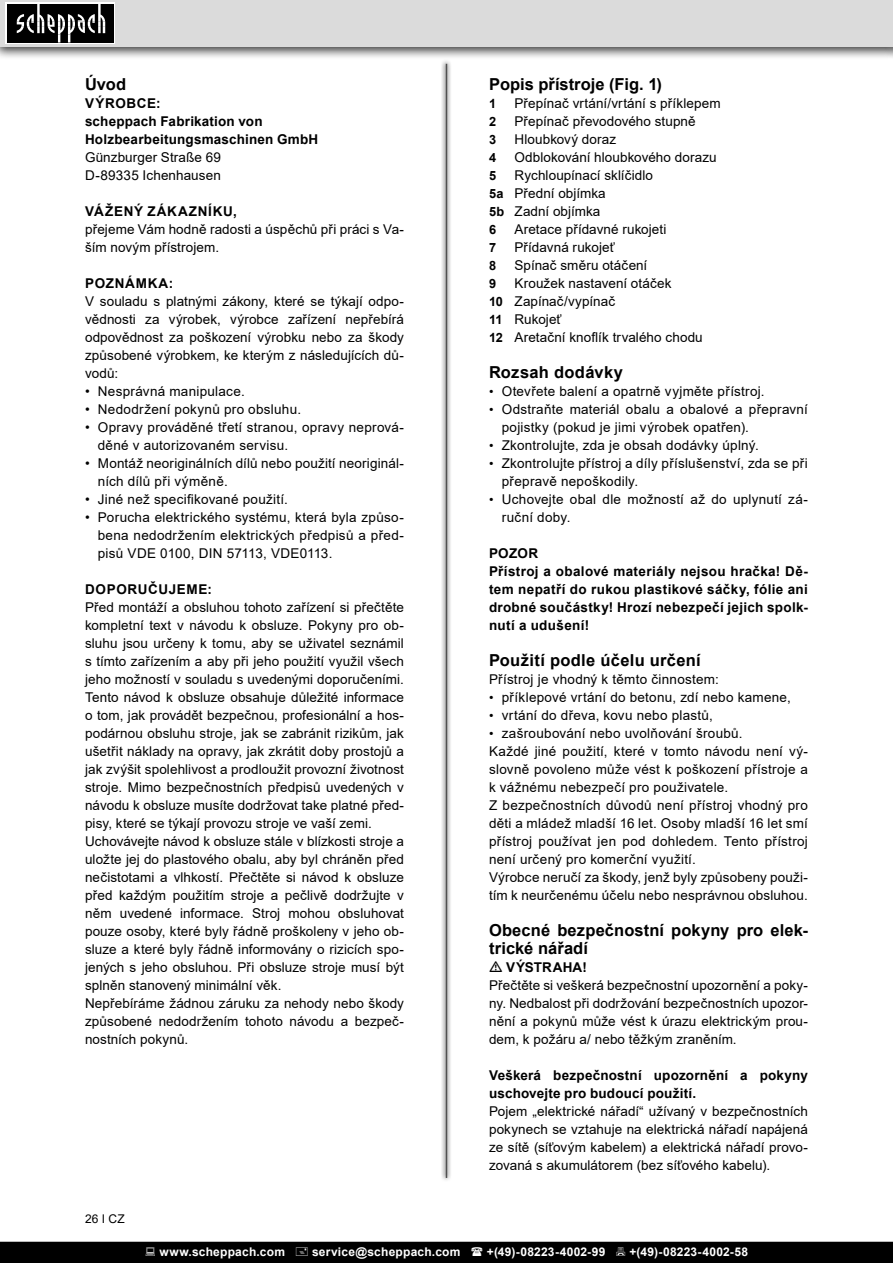
<style>
.page{position:relative;width:893px;height:1263px;background:#fff}
.page>*{position:absolute;margin:0;border:0;box-sizing:border-box;transform-origin:0 0}
.Grundtext_Einzug{font:700 16.5px/18px "Arial";letter-spacing:.005em;color:#000}
.Grundtext{font:13.5px/18px "Arial";letter-spacing:.01em;color:#000;text-align:justify}
.Grundtext_Einzug-2{font:700 13.5px/18px "Arial";letter-spacing:.02em;color:#000;text-align:justify}
.Grundtext-2{font:700 13.5px "Arial";letter-spacing:.015em;color:#000}
.Headline_klein{font:700 13.5px "Arial";letter-spacing:.05em;color:#000}
.Legende{font:13.5px "Arial";letter-spacing:.005em;color:#000}
.Grundtext_Einzug-3{font:700 13.5px "Arial";letter-spacing:.045em;color:#000}
.t1{font:700 12.75px "Arial";color:#000}
.t2{font:700 12px "Arial";letter-spacing:.02em;color:#fff}
.t3{font:12px "Arial";color:#000}
.s1{font-weight:700;font-size:12.75px}
.s2{font-size:12.75px}
</style>
<div class="page">
<div style="left:1px;top:1242px;width:891px;height:20px;background:#000"></div>
<div style="left:0;top:1242px;width:893px;height:21px;border:2px solid #000"></div>
<div style="left:0;top:0;width:893px;height:60px;background:#000;opacity:.75"></div>
<div style="left:0;top:0;width:893px;height:46px;background:#dbdbdb"></div>
<div style="left:884px;top:0;width:9px;height:60px;background:#000;opacity:.75"></div>
<div style="left:793px;top:0;width:100px;height:46px;background:#dbdbdb"></div>
<div style="left:5px;top:2px;width:110px;height:42px;background:linear-gradient(to bottom,#000,#000)"></div>
<div style="left:7px;top:4px;width:106px;height:39px;background:#000"></div>
<svg style="left:17px;top:4px;width:88px;height:39px"></svg>
<svg style="left:441px;top:59px;width:11px;height:1121px"></svg>
<hr style="left:446px;top:64px;width:1px;height:1114px;background:#505050">
<p class="Grundtext_Einzug" style="left:85px;top:75px;width:43px">Úvod</p>
<p class="Grundtext_Einzug-3" style="left:85px;top:94px;width:77px">VÝROBCE:</p>
<p class="Grundtext-2" style="left:85px;top:112px;width:179px">scheppach Fabrikation von</p>
<p class="Grundtext-2" style="left:85px;top:130px;width:235px">Holzbearbeitungsmaschinen GmbH</p>
<p class="Grundtext" style="left:85px;top:148px;width:137px">Günzburger Straße 69</p>
<p class="Grundtext" style="left:85px;top:166px;width:137px">D-89335 Ichenhausen</p>
<p class="Headline_klein" style="left:85px;top:202px;width:153px">VÁŽENÝ ZÁKAZNÍKU,</p>
<p class="Grundtext" style="left:85px;top:220px;width:320px">přejeme Vám hodně radosti a úspěchů při práci s Va&shy;ším novým přístrojem.</p>
<p class="Headline_klein" style="left:85px;top:274px;width:89px">POZNÁMKA:</p>
<p class="Grundtext" style="left:85px;top:292px;width:320px">V souladu s platnými zákony, které se týkají odpo&shy;vědnosti za výrobek, výrobce zařízení nepřebírá odpovědnost za poškození výrobku nebo za škody způsobené výrobkem, ke kterým z následujících dů&shy;vodů:</p>
<p class="Grundtext" style="left:85px;top:382px;width:161px">• Nesprávná manipulace.</p>
<p class="Grundtext" style="left:85px;top:400px;width:218px">• Nedodržení pokynů pro obsluhu.</p>
<p class="Grundtext" style="left:98px;top:418px;width:308px;text-indent:-13px">• Opravy prováděné třetí stranou, opravy neprová&shy;děné v autorizovaném servisu.</p>
<p class="Grundtext" style="left:98px;top:454px;width:308px;text-indent:-13px">• Montáž neoriginálních dílů nebo použití neoriginál&shy;ních dílů při výměně.</p>
<p class="Grundtext" style="left:85px;top:490px;width:204px">• Jiné než specifikované použití.</p>
<p class="Grundtext" style="left:98px;top:508px;width:308px;text-indent:-13px">• Porucha elektrického systému, která byla způso&shy;bena nedodržením elektrických předpisů a před&shy;pisů VDE 0100, DIN 57113, VDE0113.</p>
<p class="Headline_klein" style="left:85px;top:580px;width:128px">DOPORUČUJEME:</p>
<p class="Grundtext" style="left:85px;top:598px;width:320px">Před montáží a obsluhou tohoto zařízení si přečtěte kompletní text v návodu k obsluze. Pokyny pro ob&shy;sluhu jsou určeny k tomu, aby se uživatel seznámil s tímto zařízením a aby při jeho použití využil všech jeho možností v souladu s uvedenými doporučeními.<br>Tento návod k obsluze obsahuje důležité informace o tom, jak provádět bezpečnou, profesionální a hos&shy;podárnou obsluhu stroje, jak se zabránit rizikům, jak ušetřit náklady na opravy, jak zkrátit doby prostojů a jak zvýšit spolehlivost a prodloužit provozní životnost stroje. Mimo bezpečnostních předpisů uvedených v návodu k obsluze musíte dodržovat take platné před&shy;pisy, které se týkají provozu stroje ve vaší zemi.</p>
<p class="Grundtext" style="left:85px;top:832px;width:320px">Uchovávejte návod k obsluze stále v blízkosti stroje a uložte jej do plastového obalu, aby byl chráněn před nečistotami a vlhkostí. Přečtěte si návod k obsluze před každým použitím stroje a pečlivě dodržujte v něm uvedené informace. Stroj mohou obsluhovat pouze osoby, které byly řádně proškoleny v jeho ob&shy;sluze a které byly řádně informovány o rizicích spo&shy;jených s jeho obsluhou. Při obsluze stroje musí být splněn stanovený minimální věk.</p>
<p class="Grundtext" style="left:85px;top:994px;width:320px">Nepřebíráme žádnou záruku za nehody nebo škody způsobené nedodržením tohoto návodu a bezpeč&shy;nostních pokynů.</p>
<p class="t3" style="left:85px;top:1210px;width:41px">26 І CZ</p>
<p class="Grundtext_Einzug" style="left:489px;top:75px;width:175px">Popis přístroje (Fig. 1)</p>
<p class="t1" style="left:489px;top:95px;width:9px">1</p>
<p class="Grundtext" style="left:514px;top:94px;width:208px">Přepínač vrtání/vrtání s příklepem</p>
<p class="t1" style="left:489px;top:113px;width:9px">2</p>
<p class="Grundtext" style="left:514px;top:112px;width:183px">Přepínač převodového stupně</p>
<p class="t1" style="left:489px;top:131px;width:9px">3</p>
<p class="Grundtext" style="left:514px;top:130px;width:103px">Hloubkový doraz</p>
<p class="t1" style="left:489px;top:149px;width:9px">4</p>
<p class="Grundtext" style="left:514px;top:148px;width:204px">Odblokování hloubkového dorazu</p>
<p class="t1" style="left:489px;top:167px;width:9px">5</p>
<p class="Grundtext" style="left:514px;top:166px;width:140px">Rychloupínací sklíčidlo</p>
<p class="Legende" style="left:489px;top:184px;width:118px"><span class="s1">5a</span> Přední objímka</p>
<p class="Legende" style="left:489px;top:202px;width:113px"><span class="s1">5b</span> Zadní objímka</p>
<p class="t1" style="left:489px;top:221px;width:9px">6</p>
<p class="Grundtext" style="left:514px;top:220px;width:153px">Aretace přídavné rukojeti</p>
<p class="t1" style="left:489px;top:239px;width:9px">7</p>
<p class="Grundtext" style="left:514px;top:238px;width:102px">Přídavná rukojeť</p>
<p class="t1" style="left:489px;top:257px;width:9px">8</p>
<p class="Grundtext" style="left:514px;top:256px;width:134px">Spínač směru otáčení</p>
<p class="t1" style="left:489px;top:275px;width:9px">9</p>
<p class="Grundtext" style="left:514px;top:274px;width:158px">Kroužek nastavení otáček</p>
<p class="Grundtext" style="left:489px;top:292px;width:128px"><span class="s1">10</span> Zapínač/vypínač</p>
<p class="Grundtext" style="left:489px;top:310px;width:74px"><span class="s1">11</span> Rukojeť</p>
<p class="Grundtext" style="left:489px;top:328px;width:215px"><span class="s1">12</span> Aretační knoflík trvalého chodu</p>
<p class="Grundtext_Einzug" style="left:489px;top:363px;width:136px">Rozsah dodávky</p>
<p class="Grundtext" style="left:489px;top:382px;width:277px"><span class="s2">•</span> Otevřete balení a opatrně vyjměte přístroj.</p>
<p class="Grundtext" style="left:502px;top:400px;width:308px;text-indent:-13px"><span class="s2">•</span> Odstraňte materiál obalu a obalové a přepravní pojistky (pokud je jimi výrobek opatřen).</p>
<p class="Grundtext" style="left:489px;top:436px;width:271px"><span class="s2">•</span> Zkontrolujte, zda je obsah dodávky úplný.</p>
<p class="Grundtext" style="left:502px;top:454px;width:308px;text-indent:-13px"><span class="s2">•</span> Zkontrolujte přístroj a díly příslušenství, zda se při přepravě nepoškodily.</p>
<p class="Grundtext" style="left:502px;top:490px;width:308px;text-indent:-13px"><span class="s2">•</span> Uchovejte obal dle možností až do uplynutí zá&shy;ruční doby.</p>
<p class="Grundtext_Einzug-2" style="left:489px;top:544px;width:51px">POZOR</p>
<p class="Grundtext_Einzug-2" style="left:489px;top:562px;width:320px">Přístroj a obalové materiály nejsou hračka! Dě&shy;tem nepatří do rukou plastikové sáčky, fólie ani drobné součástky! Hrozí nebezpečí jejich spolk&shy;nutí a udušení!</p>
<p class="Grundtext_Einzug" style="left:489px;top:651px;width:213px">Použití podle účelu určení</p>
<p class="Grundtext" style="left:489px;top:670px;width:231px">Přístroj je vhodný k těmto činnostem:</p>
<p class="Grundtext" style="left:489px;top:688px;width:303px"><span class="s2">•</span> příklepové vrtání do betonu, zdí nebo kamene,</p>
<p class="Grundtext" style="left:489px;top:706px;width:225px"><span class="s2">•</span> vrtání do dřeva, kovu nebo plastů,</p>
<p class="Grundtext" style="left:489px;top:724px;width:255px"><span class="s2">•</span> zašroubování nebo uvolňování šroubů.</p>
<p class="Grundtext" style="left:489px;top:742px;width:320px">Každé jiné použití, které v tomto návodu není vý&shy;slovně povoleno může vést k poškození přístroje a k vážnému nebezpečí pro použivatele.</p>
<p class="Grundtext" style="left:489px;top:796px;width:320px">Z bezpečnostních důvodů není přístroj vhodný pro děti a mládež mladší 16 let. Osoby mladší 16 let smí přístroj používat jen pod dohledem. Tento přístroj není určený pro komerční využití.</p>
<p class="Grundtext" style="left:489px;top:868px;width:320px">Výrobce neručí za škody, jenž byly způsobeny použi&shy;tím k neurčenému účelu nebo nesprávnou obsluhou.</p>
<p class="Grundtext_Einzug" style="left:489px;top:921px;width:320px">Obecné bezpečnostní pokyny pro elek&shy;trické nářadí</p>
<p class="Grundtext_Einzug-2" style="left:506px;top:958px;width:82px">VÝSTRAHA!</p>
<p class="Grundtext" style="left:489px;top:976px;width:320px">Přečtěte si veškerá bezpečnostní upozornění a poky&shy;ny. Nedbalost při dodržování bezpečnostních upozor&shy;nění a pokynů může vést k úrazu elektrickým prou&shy;dem, k požáru a/ nebo těžkým zraněním.</p>
<p class="Grundtext_Einzug-2" style="left:489px;top:1066px;width:320px">Veškerá bezpečnostní upozornění a pokyny uschovejte pro budoucí použití.</p>
<p class="Grundtext" style="left:489px;top:1102px;width:320px">Pojem „elektrické nářadí“ užívaný v bezpečnostních pokynech se vztahuje na elektrická nářadí napájená ze sítě (síťovým kabelem) a elektrická nářadí provo&shy;zovaná s akumulátorem (bez síťového kabelu).</p>
<p class="t2" style="left:159px;top:1243px;width:127px">www.scheppach.com</p>
<p class="t2" style="left:312px;top:1243px;width:150px">service@scheppach.com</p>
<p class="t2" style="left:487px;top:1243px;width:120px">+(49)-08223-4002-99</p>
<p class="t2" style="left:629px;top:1243px;width:120px">+(49)-08223-4002-58</p>
</div>
